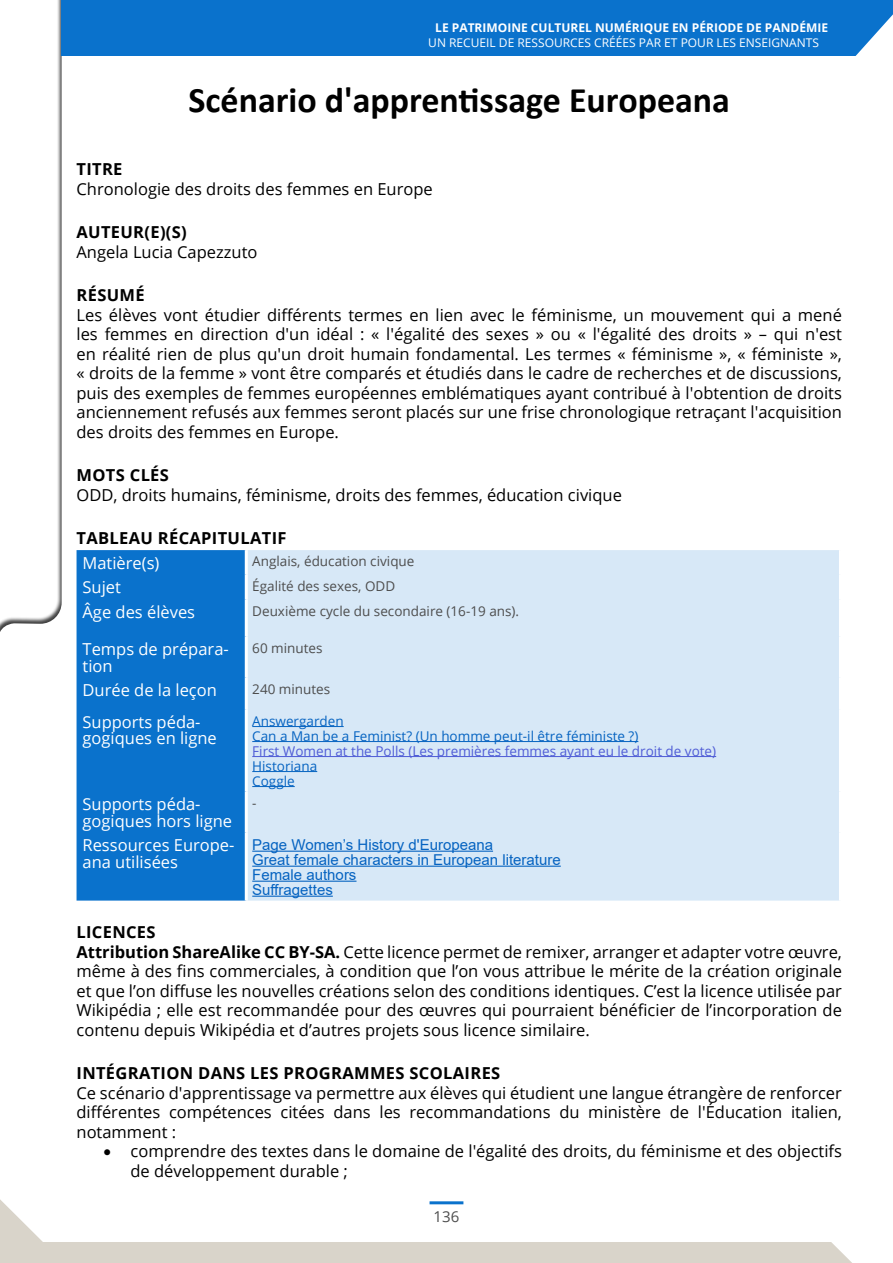
<style>
.page{position:relative;width:893px;height:1263px;background:#fff}
.page>*{position:absolute;margin:0;border:0;box-sizing:border-box;transform-origin:0 0}
.t1{font:700 36px "Calibri";color:#000}
.t2{font:16.5px/19.5px "Open Sans";color:#000;text-align:justify}
.t3{font:16.5px/16.5px "Open Sans";color:#fff}
.t4{font:700 16.5px "Open Sans";letter-spacing:.02em;color:#000}
.t5{font:15px/15px "Arial";color:#0563c1}
.t6{font:15px "Open Sans";color:#4d4d4d}
.t7{font:13.5px "Open Sans";color:#4d4d4d}
.t8{font:13.5px/15px "Open Sans";color:#0563c1}
.t9{font:13.5px "Open Sans";color:#4f5cd6}
.t10{font:12px "Open Sans";color:#fff}
.t11{font:700 12px "Open Sans";color:#fff}
.s1{font-weight:700}
</style>
<div class="page">
<div style="left:0;top:0;width:75px;height:651px;background:#000;opacity:.75"></div>
<div style="left:62px;top:0;width:831px;height:56px;background:#0a72cc"></div>
<div style="left:0;top:1242px;width:893px;height:21px;background:#d9d4ca"></div>
<svg style="left:855px;top:14px;width:38px;height:42px"></svg>
<svg style="left:831px;top:1242px;width:62px;height:21px"></svg>
<hr style="left:430px;top:1201px;width:33px;height:3px;background:#0a72cc">
<svg style="left:0;top:1199px;width:43px;height:43px"></svg>
<div style="left:77px;top:550px;width:168px;height:350px;background:#0a72cc"></div>
<div style="left:248px;top:550px;width:591px;height:350px;background:#d7e8f7"></div>
<hr style="left:252px;top:726px;width:92px;height:1px;background:#0563c1">
<hr style="left:252px;top:741px;width:386px;height:1px;background:#0563c1">
<hr style="left:252px;top:756px;width:464px;height:1px;background:#4f5cd6">
<hr style="left:252px;top:771px;width:65px;height:1px;background:#0563c1">
<hr style="left:252px;top:786px;width:43px;height:1px;background:#0563c1">
<hr style="left:252px;top:851px;width:241px;height:1px;background:#0563c1">
<hr style="left:252px;top:866px;width:309px;height:1px;background:#0563c1">
<hr style="left:252px;top:881px;width:104px;height:1px;background:#0563c1">
<hr style="left:252px;top:896px;width:81px;height:1px;background:#0563c1">
<p class="t11" style="left:435px;top:19px;width:394px">LE PATRIMOINE CULTUREL NUMÉRIQUE EN PÉRIODE DE PANDÉMIE</p>
<p class="t10" style="left:428px;top:34px;width:392px">UN RECUEIL DE RESSOURCES CRÉÉES PAR ET POUR LES ENSEIGNANTS</p>
<h1 class="t1" style="left:188px;top:75px;width:543px">Scénario d'apprentissage Europeana</h1>
<p class="t4" style="left:77px;top:157px;width:48px">TITRE</p>
<p class="t2" style="left:77px;top:178px;width:358px">Chronologie des droits des femmes en Europe</p>
<p class="t4" style="left:77px;top:220px;width:112px">AUTEUR(E)(S)</p>
<p class="t2" style="left:77px;top:241px;width:183px">Angela Lucia Capezzuto</p>
<p class="t4" style="left:77px;top:283px;width:70px">RÉSUMÉ</p>
<p class="t2" style="left:77px;top:304px;width:767px">Les élèves vont étudier différents termes en lien avec le féminisme, un mouvement qui a mené les femmes en direction d'un idéal : « l'égalité des sexes » ou « l'égalité des droits » – qui n'est en réalité rien de plus qu'un droit humain fondamental. Les termes « féminisme », « féministe », « droits de la femme » vont être comparés et étudiés dans le cadre de recherches et de discussions, puis des exemples de femmes européennes emblématiques ayant contribué à l'obtention de droits anciennement refusés aux femmes seront placés sur une frise chronologique retraçant l'acquisition des droits des femmes en Europe.</p>
<p class="t4" style="left:77px;top:463px;width:94px">MOTS CLÉS</p>
<p class="t2" style="left:77px;top:484px;width:547px">ODD, droits humains, féminisme, droits des femmes, éducation civique</p>
<p class="t4" style="left:77px;top:526px;width:211px">TABLEAU RÉCAPITULATIF</p>
<p class="t3" style="left:83px;top:554px;width:78px">Matière(s)</p>
<p class="t7" style="left:252px;top:552px;width:164px">Anglais, éducation civique</p>
<p class="t3" style="left:83px;top:579px;width:40px">Sujet</p>
<p class="t7" style="left:252px;top:577px;width:145px">Égalité des sexes, ODD</p>
<p class="t3" style="left:83px;top:603px;width:114px">Âge des élèves</p>
<p class="t7" style="left:252px;top:601px;width:268px">Deuxième cycle du secondaire (16-19 ans).</p>
<p class="t3" style="left:83px;top:640px;width:148px">Temps de prépara&shy;tion</p>
<p class="t7" style="left:252px;top:639px;width:72px">60 minutes</p>
<p class="t3" style="left:83px;top:682px;width:136px">Durée de la leçon</p>
<p class="t7" style="left:252px;top:680px;width:80px">240 minutes</p>
<p class="t3" style="left:83px;top:713px;width:136px">Supports péda&shy;gogiques en ligne</p>
<p class="t8" style="left:252px;top:713px;width:388px">Answergarden<br>Can a Man be a Feminist? (Un homme peut-il être féministe ?)</p>
<p class="t9" style="left:252px;top:741px;width:465px">First Women at the Polls (Les premières femmes ayant eu le droit de vote)</p>
<p class="t8" style="left:252px;top:758px;width:66px">Historiana<br>Coggle</p>
<p class="t3" style="left:83px;top:795px;width:151px">Supports péda&shy;gogiques hors ligne</p>
<p class="t7" style="left:252px;top:794px;width:6px">-</p>
<p class="t3" style="left:83px;top:837px;width:153px">Ressources Europe&shy;ana utilisées</p>
<p class="t5" style="left:252px;top:837px;width:310px">Page Women’s History d'Europeana<br>Great female characters in European literature<br>Female authors<br>Suffragettes</p>
<p class="t2" style="left:77px;top:922px;width:767px;text-align:left"><span class="s1">LICENCES<br>Attribution ShareAlike CC BY-SA.</span> Cette licence permet de remixer, arranger et adapter votre œuvre, même à des fins commerciales, à condition que l’on vous attribue le mérite de la création originale et que l’on diffuse les nouvelles créations selon des conditions identiques. C’est la licence utilisée par Wikipédia ; elle est recommandée pour des œuvres qui pourraient bénéficier de l’incorporation de contenu depuis Wikipédia et d’autres projets sous licence similaire.</p>
<p class="t4" style="left:77px;top:1061px;width:425px">INTÉGRATION DANS LES PROGRAMMES SCOLAIRES</p>
<p class="t2" style="left:77px;top:1082px;width:767px">Ce scénario d'apprentissage va permettre aux élèves qui étudient une langue étrangère de renforcer différentes compétences citées dans les recommandations du ministère de l'Éducation italien, notamment :</p>
<p class="t2" style="left:131px;top:1141px;width:713px;text-indent:-27px">• comprendre des textes dans le domaine de l'égalité des droits, du féminisme et des objectifs de développement durable ;</p>
<p class="t6" style="left:434px;top:1206px;width:27px">136</p>
</div>
